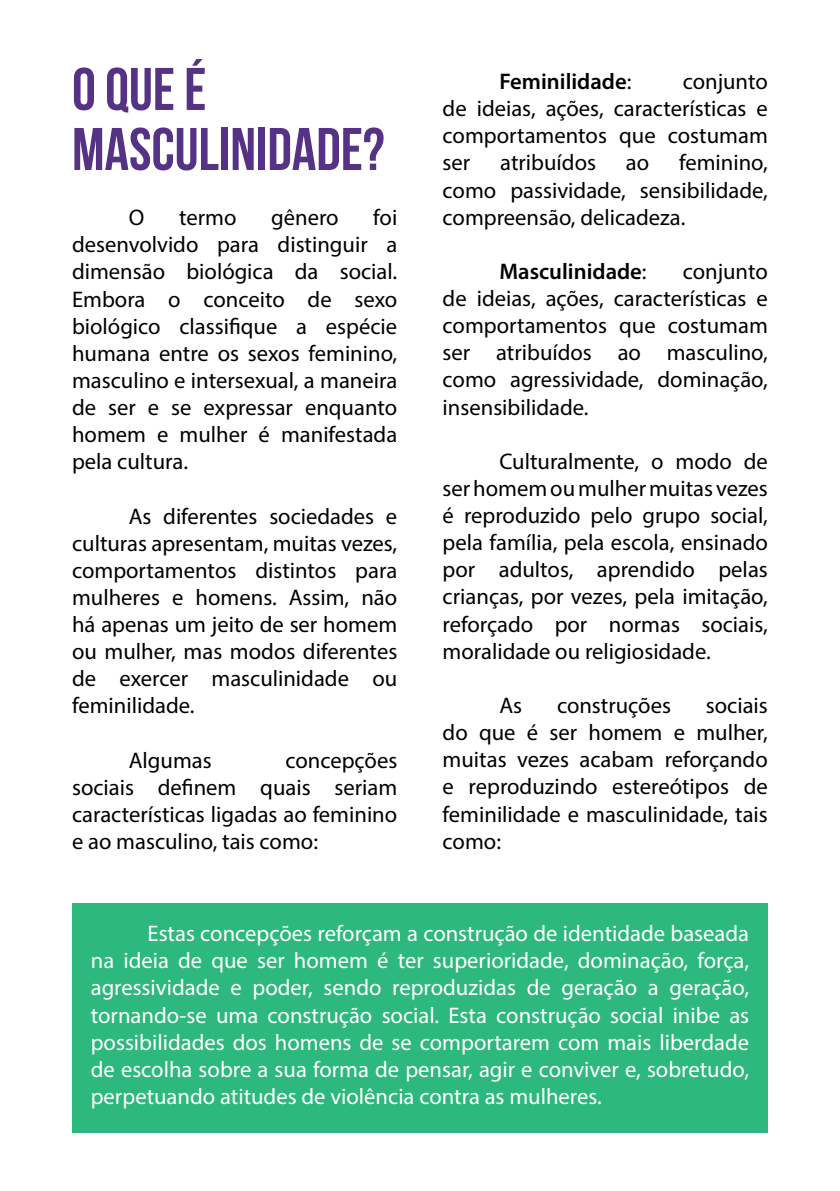
<style>
.page{position:relative;width:840px;height:1191px;background:#fff}
.page>*{position:absolute;margin:0;border:0;box-sizing:border-box;transform-origin:0 0}
.t1{font:700 60px/60px "Bebas Neue";color:#553286}
.t2{font:22.6px/27.2px "Myriad Pro";color:#000;text-align:justify}
.t3{font:22.6px/27.2px "Myriad Pro";color:#fff;text-align:justify}
.t4{font:600 22.6px "Myriad Pro";color:#000}
.s1{font-weight:400}
</style>
<div class="page">
<div style="left:72px;top:903px;width:695px;height:229px;background:#2db87d"></div>
<h1 class="t1" style="left:72px;top:58px;width:314px">O QUE É<br>MASCULINIDADE?</h1>
<p class="t2" style="left:129px;top:204px;width:17px">O</p>
<p class="t2" style="left:179px;top:204px;width:59px">termo</p>
<p class="t2" style="left:271px;top:204px;width:69px">gênero</p>
<p class="t2" style="left:72px;top:204px;width:326px;text-indent:301px">foi desenvolvido para distinguir a dimensão biológica da social.<br>Embora o conceito de sexo biológico classifique a espécie humana entre os sexos feminino, masculino e intersexual, a maneira de ser e se expressar enquanto homem e mulher é manifestada pela cultura.</p>
<p class="t2" style="left:72px;top:502px;width:326px;text-indent:57px">As diferentes sociedades e culturas apresentam, muitas vezes, comportamentos distintos para mulheres e homens. Assim, não há apenas um jeito de ser homem ou mulher, mas modos diferentes de exercer masculinidade ou feminilidade.</p>
<p class="t2" style="left:129px;top:746px;width:84px">Algumas</p>
<p class="t2" style="left:72px;top:746px;width:326px;text-indent:213px">concepções sociais definem quais seriam características ligadas ao feminino e ao masculino, tais como:</p>
<p class="t4" style="left:499px;top:67px;width:133px">Feminilidade<span class="s1">:</span></p>
<p class="t2" style="left:442px;top:67px;width:326px;text-indent:240px">conjunto de ideias, ações, características e comportamentos que costumam ser</p>
<p class="t2" style="left:442px;top:149px;width:326px;text-indent:236px">feminino, como passividade, sensibilidade, compreensão, delicadeza.</p>
<p class="t4" style="left:499px;top:257px;width:149px">Masculinidade<span class="s1">:</span></p>
<p class="t2" style="left:500px;top:149px;width:97px">atribuídos</p>
<p class="t2" style="left:625px;top:149px;width:25px">ao</p>
<p class="t2" style="left:442px;top:257px;width:326px;text-indent:240px">conjunto de ideias, ações, características e comportamentos que costumam ser atribuídos ao masculino, como agressividade, dominação, insensibilidade.</p>
<p class="t2" style="left:442px;top:447px;width:326px;text-indent:57px">Culturalmente, o modo de ser homem ou mulher muitas vezes é reproduzido pelo grupo social, pela família, pela escola, ensinado por adultos, aprendido pelas crianças, por vezes, pela imitação, reforçado por normas sociais, moralidade ou religiosidade.</p>
<p class="t2" style="left:499px;top:691px;width:24px">As</p>
<p class="t2" style="left:556px;top:691px;width:115px">construções</p>
<p class="t2" style="left:442px;top:691px;width:326px;text-indent:263px">sociais do que é ser homem e mulher, muitas vezes acabam reforçando e reproduzindo estereótipos de feminilidade e masculinidade, tais como:</p>
<p class="t3" style="left:91px;top:919px;width:659px;text-indent:57px">Estas concepções reforçam a construção de identidade baseada na ideia de que ser homem é ter superioridade, dominação, força, agressividade e poder, sendo reproduzidas de geração a geração, tornando-se uma construção social. Esta construção social inibe as possibilidades dos homens de se comportarem com mais liberdade de escolha sobre a sua forma de pensar, agir e conviver e, sobretudo, perpetuando atitudes de violência contra as mulheres.</p>
</div>
